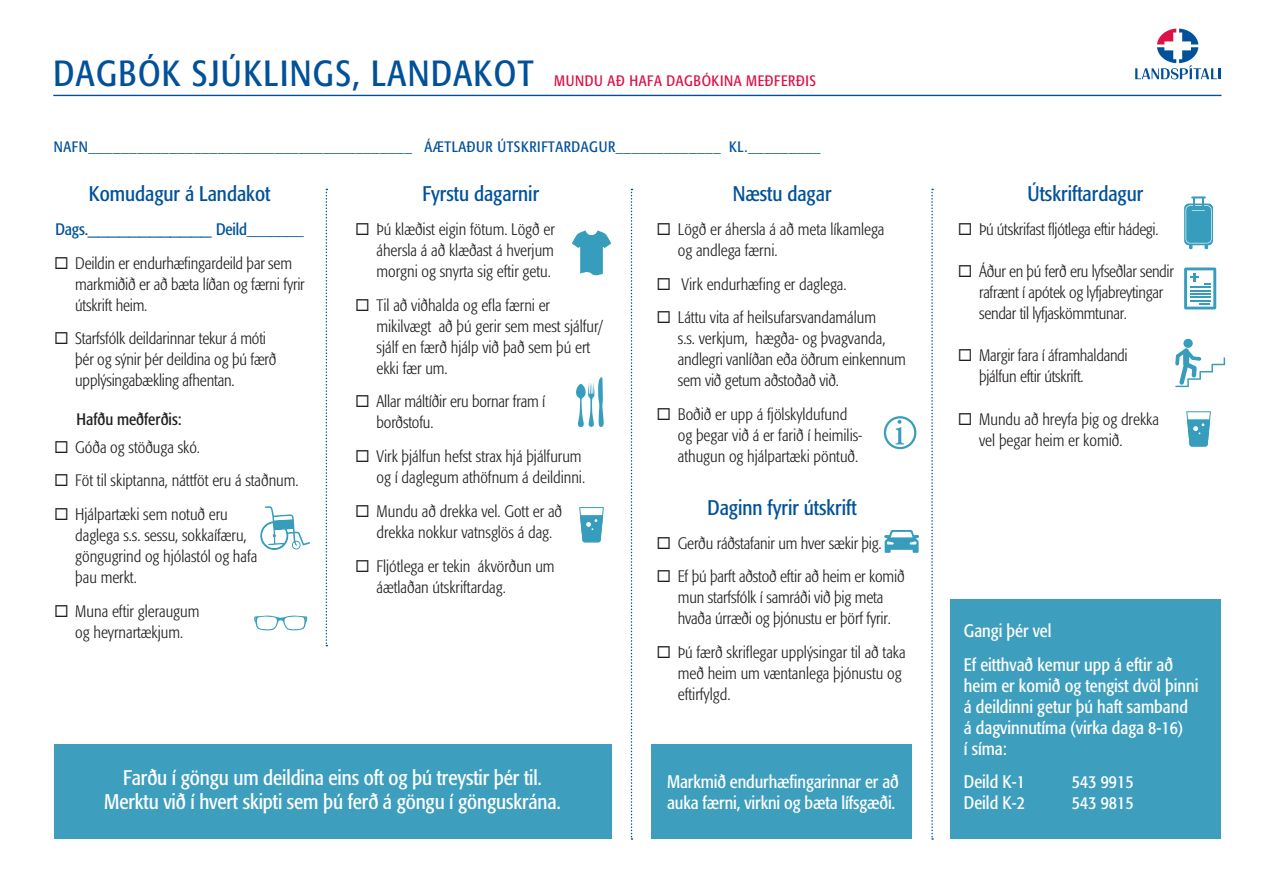
<style>
.page{position:relative;width:1263px;height:893px;background:#fff}
.page>*{position:absolute;margin:0;border:0;box-sizing:border-box;transform-origin:0 0}
.Fyrirsagnir_Bold{font:condensed 36px "Formata";letter-spacing:.04em;color:#01519a}
.fyrirsögn{font:condensed 21px/24px "Formata";letter-spacing:-.005em;color:#fff;text-align:center}
.fyrirsögn-2{font:condensed 21px "Formata";color:#01519a}
.fyrirsögn-3{font:condensed 18px/21px "Formata";color:#fff}
.meginmál_formata_lig{font:condensed 18px "Formata";color:#fff}
.t1{font:300 condensed 16.5px/21px "Formata";color:#231f20}
.fyrirsögn-4{font:condensed 16.5px "Formata";letter-spacing:-.01em;color:#01519a}
.meginmál_formata_lig-2{font:condensed 16.5px "Formata";color:#231f20}
.Fyrirsagnir_Bold-2{font:condensed 15px "Formata";letter-spacing:.04em;color:#01519a}
.Fyrirsagnir_Bold-3{font:condensed 15px "Formata";letter-spacing:.04em;color:#dc1145}
.s1{font-size:21px}
</style>
<div class="page">
<div style="left:54px;top:744px;width:557px;height:95px;background:#3d9ebd"></div>
<div style="left:652px;top:744px;width:260px;height:95px;background:#3d9ebd"></div>
<svg style="left:1135px;top:29px;width:86px;height:50px"></svg>
<div style="left:54px;top:95px;width:1167px;height:1px;border:1px solid #01519a"></div>
<svg style="left:326px;top:189px;width:1px;height:457px"></svg>
<svg style="left:631px;top:189px;width:1px;height:651px"></svg>
<svg style="left:931px;top:189px;width:2px;height:651px"></svg>
<div style="left:950px;top:600px;width:271px;height:239px;background:#3d9ebd"></div>
<svg style="left:1184px;top:196px;width:29px;height:53px;background:#65b3cb"></svg>
<svg style="left:1184px;top:267px;width:32px;height:42px"></svg>
<svg style="left:576px;top:377px;width:28px;height:50px"></svg>
<svg style="left:572px;top:230px;width:39px;height:46px"></svg>
<div style="left:1183px;top:339px;width:10px;height:9px;background:#379dbc;border-radius:50%"></div>
<svg style="left:1175px;top:348px;width:50px;height:39px"></svg>
<svg style="left:895px;top:420px;width:9px;height:24px"></svg>
<div style="left:884px;top:416px;width:32px;height:33px;border:2px solid #379dbc;border-radius:50%"></div>
<svg style="left:1186px;top:411px;width:25px;height:35px"></svg>
<svg style="left:579px;top:507px;width:25px;height:35px"></svg>
<svg style="left:884px;top:530px;width:35px;height:23px"></svg>
<svg style="left:260px;top:506px;width:50px;height:44px"></svg>
<svg style="left:254px;top:615px;width:53px;height:16px"></svg>
<p class="Fyrirsagnir_Bold" style="left:54px;top:52px;width:481px">DAGBÓK SJÚKLINGS, LANDAKOT</p>
<p class="Fyrirsagnir_Bold-3" style="left:554px;top:72px;width:263px">MUNDU AÐ HAFA DAGBÓKINA MEÐFERÐIS</p>
<p class="Fyrirsagnir_Bold-2" style="left:54px;top:138px;width:768px">NAFN________________________________________ ÁÆTLAÐUR ÚTSKRIFTARDAGUR_____________ KL._________</p>
<p class="fyrirsögn-2" style="left:89px;top:181px;width:183px">Komudagur á Landakot</p>
<p class="fyrirsögn-4" style="left:55px;top:219px;width:250px">Dags.<span class="s1">____________</span> Deild_______</p>
<p class="t1" style="left:75px;top:253px;width:231px">Deildin er endurhæfingardeild þar sem markmiðið er að bæta líðan og færni fyrir útskrift heim.</p>
<p class="t1" style="left:75px;top:328px;width:203px">Starfsfólk deildarinnar tekur á móti þér og sýnir þér deildina og þú færð upplýsingabækling afhentan.</p>
<p class="meginmál_formata_lig-2" style="left:76px;top:409px;width:107px">Hafðu meðferðis:</p>
<p class="t1" style="left:75px;top:436px;width:126px">Góða og stöðuga skó.</p>
<p class="t1" style="left:75px;top:470px;width:225px">Föt til skiptanna, náttföt eru á staðnum.</p>
<p class="t1" style="left:75px;top:504px;width:184px">Hjálpartæki sem notuð eru daglega s.s. sessu, sokkaífæru, göngugrind og hjólastól og hafa þau merkt.</p>
<p class="t1" style="left:75px;top:601px;width:126px">Muna eftir gleraugum og heyrnartækjum.</p>
<p class="fyrirsögn-2" style="left:422px;top:181px;width:118px">Fyrstu dagarnir</p>
<p class="t1" style="left:377px;top:219px;width:180px;text-align:justify">Þú klæðist eigin fötum. Lögð er áhersla á að klæðast á hverjum morgni og snyrta sig eftir getu.</p>
<p class="t1" style="left:377px;top:295px;width:228px">Til að viðhalda og efla færni er mikilvægt að þú gerir sem mest sjálfur/ sjálf en færð hjálp við það sem þú ert ekki fær um.</p>
<p class="t1" style="left:377px;top:391px;width:170px">Allar máltíðir eru bornar fram í borðstofu.</p>
<p class="t1" style="left:377px;top:446px;width:210px">Virk þjálfun hefst strax hjá þjálfurum og í daglegum athöfnum á deildinni.</p>
<p class="t1" style="left:377px;top:501px;width:187px">Mundu að drekka vel. Gott er að drekka nokkur vatnsglös á dag.</p>
<p class="t1" style="left:377px;top:556px;width:180px">Fljótlega er tekin ákvörðun um áætlaðan útskriftardag.</p>
<p class="fyrirsögn-2" style="left:733px;top:181px;width:100px">Næstu dagar</p>
<p class="t1" style="left:678px;top:219px;width:208px">Lögð er áhersla á að meta líkamlega og andlega færni.</p>
<p class="t1" style="left:682px;top:274px;width:166px">Virk endurhæfing er daglega.</p>
<p class="t1" style="left:678px;top:307px;width:230px">Láttu vita af heilsufarsvandamálum<br>s.s. verkjum, hægða- og þvagvanda, andlegri vanlíðan eða öðrum einkennum sem við getum aðstoðað við.</p>
<p class="t1" style="left:678px;top:404px;width:185px">Boðið er upp á fjölskyldufund og þegar við á er farið í heimilis&shy;athugun og hjálpartæki pöntuð.</p>
<p class="fyrirsögn-2" style="left:707px;top:495px;width:151px">Daginn fyrir útskrift</p>
<p class="t1" style="left:678px;top:532px;width:205px">Gerðu ráðstafanir um hver sækir þig.</p>
<p class="t1" style="left:678px;top:566px;width:228px">Ef þú þarft aðstoð eftir að heim er komið mun starfsfólk í samráði við þig meta hvaða úrræði og þjónustu er þörf fyrir.</p>
<p class="t1" style="left:678px;top:642px;width:229px">Þú færð skriflegar upplýsingar til að taka með heim um væntanlega þjónustu og eftirfylgd.</p>
<p class="fyrirsögn" style="left:104px;top:766px;width:458px">Farðu í göngu um deildina eins oft og þú treystir þér til.<br>Merktu við í hvert skipti sem þú ferð á göngu í gönguskrána.</p>
<p class="fyrirsögn-3" style="left:667px;top:771px;width:233px">Markmið endurhæfingarinnar er að auka færni, virkni og bæta lífsgæði.</p>
<p class="fyrirsögn-2" style="left:1027px;top:181px;width:117px">Útskriftardagur</p>
<p class="t1" style="left:979px;top:219px;width:181px">Þú útskrifast fljótlega eftir hádegi.</p>
<p class="t1" style="left:979px;top:261px;width:196px">Áður en þú ferð eru lyfseðlar sendir rafrænt í apótek og lyfjabreytingar sendar til lyfjaskömmtunar.</p>
<p class="t1" style="left:979px;top:345px;width:150px">Margir fara í áframhaldandi þjálfun eftir útskrift.</p>
<p class="t1" style="left:979px;top:409px;width:181px">Mundu að hreyfa þig og drekka vel þegar heim er komið.</p>
<p class="fyrirsögn-3" style="left:964px;top:620px;width:89px">Gangi þér vel</p>
<p class="fyrirsögn-3" style="left:964px;top:654px;width:236px">Ef eitthvað kemur upp á eftir að heim er komið og tengist dvöl þinni á deildinni getur þú haft samband á dagvinnutíma (virka daga 8-16)<br>í síma:</p>
<p class="meginmál_formata_lig" style="left:964px;top:771px;width:63px">Deild K-1</p>
<p class="meginmál_formata_lig" style="left:1072px;top:771px;width:63px">543 9915</p>
<p class="meginmál_formata_lig" style="left:964px;top:792px;width:63px">Deild K-2</p>
<p class="meginmál_formata_lig" style="left:1072px;top:792px;width:63px">543 9815</p>
</div>
